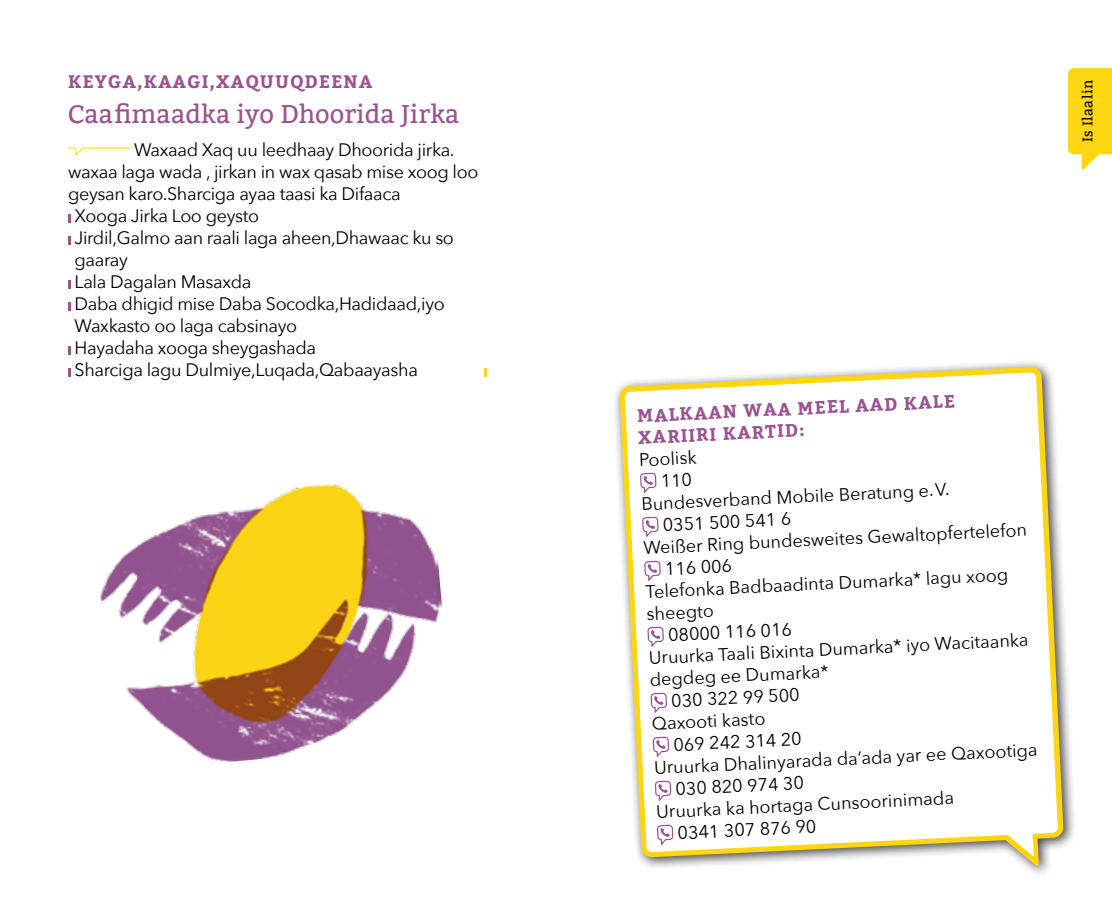
<style>
.page{position:relative;width:1112px;height:908px;background:#fff}
.page>*{position:absolute;margin:0;border:0;box-sizing:border-box;transform-origin:0 0}
.t1{font:25.6px "Bitter";color:#9a5390}
.t2{font:18px "Avenir Next";letter-spacing:-.02em;color:#000}
.t3{font:700 18px/21.2px "Bitter";letter-spacing:.06em;color:#9a5390}
.t4{font:14px "Bitter";letter-spacing:.03em;color:#000}
</style>
<div class="page">
<div style="left:611px;top:359px;width:465px;height:519px;background:#000;opacity:.75"></div>
<svg style="left:619px;top:366px;width:444px;height:499px"></svg>
<svg style="left:624px;top:372px;width:433px;height:484px"></svg>
<svg style="left:643px;top:476px;width:9px;height:8px"></svg>
<div style="left:640px;top:472px;width:16px;height:16px;border:1px solid #9a5390;border-radius:4px"></div>
<svg style="left:645px;top:520px;width:10px;height:8px"></svg>
<div style="left:642px;top:516px;width:16px;height:16px;border:1px solid #9a5390;border-radius:4px"></div>
<svg style="left:647px;top:564px;width:10px;height:8px"></svg>
<div style="left:644px;top:560px;width:16px;height:16px;border:1px solid #9a5390;border-radius:4px"></div>
<svg style="left:650px;top:630px;width:10px;height:8px"></svg>
<div style="left:647px;top:626px;width:16px;height:16px;border:1px solid #9a5390;border-radius:4px"></div>
<svg style="left:654px;top:695px;width:9px;height:9px"></svg>
<div style="left:650px;top:692px;width:17px;height:16px;border:1px solid #9a5390;border-radius:4px"></div>
<svg style="left:656px;top:739px;width:9px;height:9px"></svg>
<div style="left:652px;top:736px;width:17px;height:16px;border:1px solid #9a5390;border-radius:4px"></div>
<svg style="left:658px;top:783px;width:9px;height:9px"></svg>
<div style="left:654px;top:780px;width:17px;height:16px;border:1px solid #9a5390;border-radius:4px"></div>
<svg style="left:660px;top:827px;width:9px;height:9px"></svg>
<div style="left:656px;top:824px;width:17px;height:16px;border:1px solid #9a5390;border-radius:4px"></div>
<svg style="left:68px;top:146px;width:63px;height:10px"></svg>
<svg style="left:68px;top:214px;width:3px;height:8px"></svg>
<svg style="left:68px;top:236px;width:3px;height:8px"></svg>
<svg style="left:68px;top:280px;width:3px;height:8px"></svg>
<svg style="left:68px;top:302px;width:3px;height:8px"></svg>
<svg style="left:68px;top:346px;width:3px;height:8px"></svg>
<svg style="left:68px;top:368px;width:3px;height:8px"></svg>
<svg style="left:484px;top:368px;width:2px;height:8px"></svg>
<svg style="left:1067px;top:68px;width:44px;height:101px;background:#ffdb30"></svg>
<img style="left:100px;top:484px;width:342px;height:278px">
<svg style="left:662px;top:472px;width:29px;height:14px"></svg>
<p class="t3" style="left:68px;top:71px;width:306px">KEYGA,KAAGI,XAQUUQDEENA</p>
<h1 class="t1" style="left:68px;top:99px;width:393px">Caafimaadka iyo Dhoorida Jirka</h1>
<p class="t2" style="left:134px;top:135px;width:322px">Waxaad Xaq uu leedhaay Dhoorida jirka.</p>
<p class="t2" style="left:68px;top:157px;width:412px">waxaa laga wada , jirkan in wax qasab mise xoog loo</p>
<p class="t2" style="left:68px;top:179px;width:334px">geysan karo.Sharciga ayaa taasi ka Difaaca</p>
<p class="t2" style="left:74px;top:201px;width:186px">Xooga Jirka Loo geysto</p>
<p class="t2" style="left:74px;top:223px;width:381px">Jirdil,Galmo aan raali laga aheen,Dhawaac ku so</p>
<p class="t2" style="left:74px;top:245px;width:55px">gaaray</p>
<p class="t2" style="left:74px;top:267px;width:178px">Lala Dagalan Masaxda</p>
<p class="t2" style="left:74px;top:289px;width:371px">Daba dhigid mise Daba Socodka,Hadidaad,iyo</p>
<p class="t2" style="left:74px;top:311px;width:224px">Waxkasto oo laga cabsinayo</p>
<p class="t2" style="left:74px;top:333px;width:243px">Hayadaha xooga sheygashada</p>
<p class="t2" style="left:74px;top:355px;width:345px">Sharciga lagu Dulmiye,Luqada,Qabaayasha</p>
<p class="t4" style="left:1078px;top:142px;width:64px;rotate:-90deg">Is Ilaalin</p>
<p class="t3" style="left:636px;top:406px;width:320px;rotate:-3deg">MALKAAN WAA MEEL AAD KALE<br>XARIIRI KARTID:</p>
<p class="t2" style="left:638px;top:444px;width:59px;rotate:-3deg">Poolisk</p>
<p class="t2" style="left:640px;top:489px;width:310px;rotate:-3deg">Bundesverband Mobile Beratung e.V.</p>
<p class="t2" style="left:662px;top:509px;width:130px;rotate:-3deg">0351 500 541 6</p>
<p class="t2" style="left:642px;top:533px;width:385px;rotate:-3deg">Weißer Ring bundesweites Gewaltopfertelefon</p>
<p class="t2" style="left:664px;top:553px;width:69px;rotate:-3deg">116 006</p>
<p class="t2" style="left:644px;top:577px;width:364px;rotate:-3deg">Telefonka Badbaadinta Dumarka* lagu xoog</p>
<p class="t2" style="left:645px;top:598px;width:69px;rotate:-3deg">sheegto</p>
<p class="t2" style="left:667px;top:619px;width:125px;rotate:-3deg">08000 116 016</p>
<p class="t2" style="left:648px;top:643px;width:381px;rotate:-3deg">Uruurka Taali Bixinta Dumarka* iyo Wacitaanka</p>
<p class="t2" style="left:649px;top:664px;width:180px;rotate:-3deg">degdeg ee Dumarka*</p>
<p class="t2" style="left:670px;top:685px;width:130px;rotate:-3deg">030 322 99 500</p>
<p class="t2" style="left:651px;top:708px;width:115px;rotate:-3deg">Qaxooti kasto</p>
<p class="t2" style="left:672px;top:729px;width:130px;rotate:-3deg">069 242 314 20</p>
<p class="t2" style="left:653px;top:753px;width:385px;rotate:-3deg">Uruurka Dhalinyarada da‘ada yar ee Qaxootiga</p>
<p class="t2" style="left:674px;top:773px;width:130px;rotate:-3deg">030 820 974 30</p>
<p class="t2" style="left:655px;top:796px;width:299px;rotate:-3deg">Uruurka ka hortaga Cunsoorinimada</p>
<p class="t2" style="left:676px;top:817px;width:140px;rotate:-3deg">0341 307 876 90</p>
</div>
